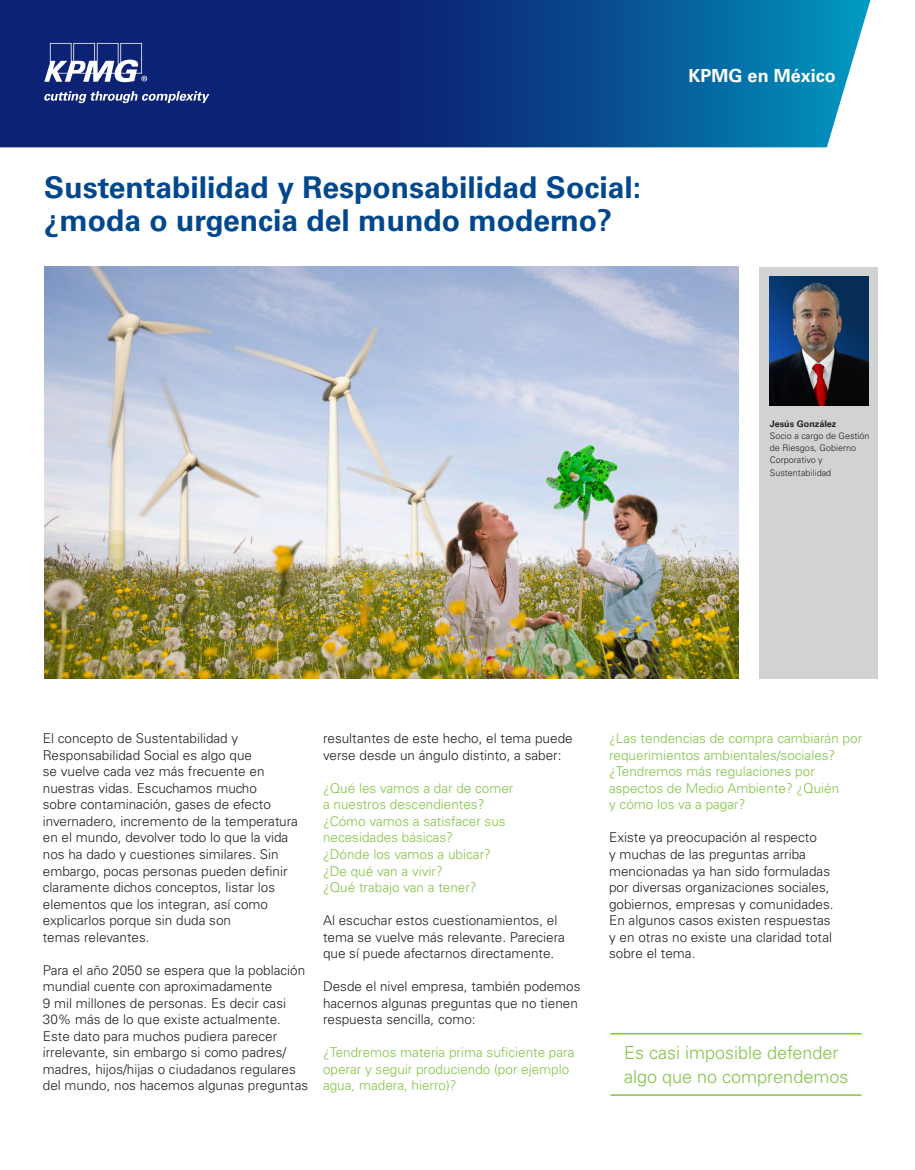
<style>
.page{position:relative;width:915px;height:1170px;background:#fff}
.page>*{position:absolute;margin:0;border:0;box-sizing:border-box;transform-origin:0 0}
.t1{font:700 30px "Univers";color:#01478d}
.t2{font:300 18px/24px "Univers";color:#83c447}
.t3{font:700 18px "Univers";color:#fff}
.t4{font:300 13.5px/16.5px "Univers";color:#231f20}
.t5{font:300 13.5px/16.5px "Univers";color:#83c447}
.t6{font:300 9px/12px "Univers";color:#231f20}
.t7{font:700 9px "Univers";color:#231f20}
</style>
<div class="page">
<div style="left:759px;top:267px;width:118px;height:411px;background:#d1d2d4"></div>
<svg style="left:0;top:0;width:870px;height:147px;background:#0e4389"></svg>
<svg style="left:44px;top:43px;width:165px;height:60px;background:#3d4e90"></svg>
<img style="left:44px;top:267px;width:694px;height:411px">
<hr style="left:610px;top:1032px;width:251px;height:2px;background:#83c447">
<hr style="left:610px;top:1094px;width:251px;height:1px;background:#83c447">
<img style="left:769px;top:277px;width:99px;height:128px">
<p class="t1" style="left:44px;top:170px;width:598px">Sustentabilidad y Responsabilidad Social:</p>
<p class="t1" style="left:44px;top:203px;width:569px">¿moda o urgencia del mundo moderno?</p>
<p class="t3" style="left:688px;top:65px;width:149px">KPMG en México</p>
<p class="t7" style="left:769px;top:419px;width:68px">Jesús González</p>
<p class="t6" style="left:769px;top:430px;width:101px">Socio a cargo de Gestión de Riesgos, Gobierno<br>Corporativo y</p>
<p class="t6" style="left:769px;top:466px;width:63px">Sustentabilidad</p>
<p class="t4" style="left:43px;top:730px;width:256px">El concepto de Sustentabilidad y Responsabilidad Social es algo que<br>se vuelve cada vez más frecuente en nuestras vidas. Escuchamos mucho<br>sobre contaminación, gases de efecto invernadero, incremento de la temperatura en el mundo, devolver todo lo que la vida nos ha dado y cuestiones similares. Sin embargo, pocas personas pueden definir claramente dichos conceptos, listar los elementos que los integran, así como explicarlos porque sin duda son</p>
<p class="t4" style="left:43px;top:928px;width:108px">temas relevantes.</p>
<p class="t4" style="left:43px;top:961px;width:264px">Para el año 2050 se espera que la población mundial cuente con aproximadamente</p>
<p class="t4" style="left:43px;top:994px;width:245px">9 mil millones de personas. Es decir casi<br>30% más de lo que existe actualmente.</p>
<p class="t4" style="left:43px;top:1027px;width:267px">Este dato para muchos pudiera parecer irrelevante, sin embargo si como padres/ madres, hijos/hijas o ciudadanos regulares del mundo, nos hacemos algunas preguntas</p>
<p class="t4" style="left:323px;top:730px;width:251px">resultantes de este hecho, el tema puede verse desde un ángulo distinto, a saber:</p>
<p class="t5" style="left:323px;top:779px;width:192px">¿Qué les vamos a dar de comer</p>
<p class="t5" style="left:323px;top:796px;width:163px">a nuestros descendientes?</p>
<p class="t5" style="left:323px;top:812px;width:184px">¿Cómo vamos a satisfacer sus</p>
<p class="t5" style="left:323px;top:829px;width:131px">necesidades básicas?</p>
<p class="t5" style="left:323px;top:845px;width:169px">¿Dónde los vamos a ubicar?</p>
<p class="t5" style="left:323px;top:862px;width:121px">¿De qué van a vivir?</p>
<p class="t5" style="left:323px;top:878px;width:155px">¿Qué trabajo van a tener?</p>
<p class="t4" style="left:323px;top:911px;width:243px">Al escuchar estos cuestionamientos, el tema se vuelve más relevante. Pareciera que sí puede afectarnos directamente.</p>
<p class="t4" style="left:323px;top:977px;width:259px">Desde el nivel empresa, también podemos hacernos algunas preguntas que no tienen respuesta sencilla, como:</p>
<p class="t5" style="left:323px;top:1043px;width:253px">¿Tendremos materia prima suficiente para operar y seguir produciendo (por ejemplo agua, madera, hierro)?</p>
<p class="t5" style="left:609px;top:730px;width:254px">¿Las tendencias de compra cambiarán por requerimientos ambientales/sociales?</p>
<p class="t5" style="left:609px;top:763px;width:231px">¿Tendremos más regulaciones por aspectos de Medio Ambiente? ¿Quién</p>
<p class="t5" style="left:609px;top:796px;width:138px">y cómo los va a pagar?</p>
<p class="t4" style="left:609px;top:829px;width:226px">Existe ya preocupación al respecto<br>y muchas de las preguntas arriba mencionadas ya han sido formuladas por diversas organizaciones sociales, gobiernos, empresas y comunidades.</p>
<p class="t4" style="left:609px;top:911px;width:223px">En algunos casos existen respuestas</p>
<p class="t4" style="left:609px;top:928px;width:224px">y en otras no existe una claridad total</p>
<p class="t4" style="left:609px;top:944px;width:88px">sobre el tema.</p>
<p class="t2" style="left:624px;top:1040px;width:226px">Es casi imposible defender algo que no comprendemos</p>
</div>
